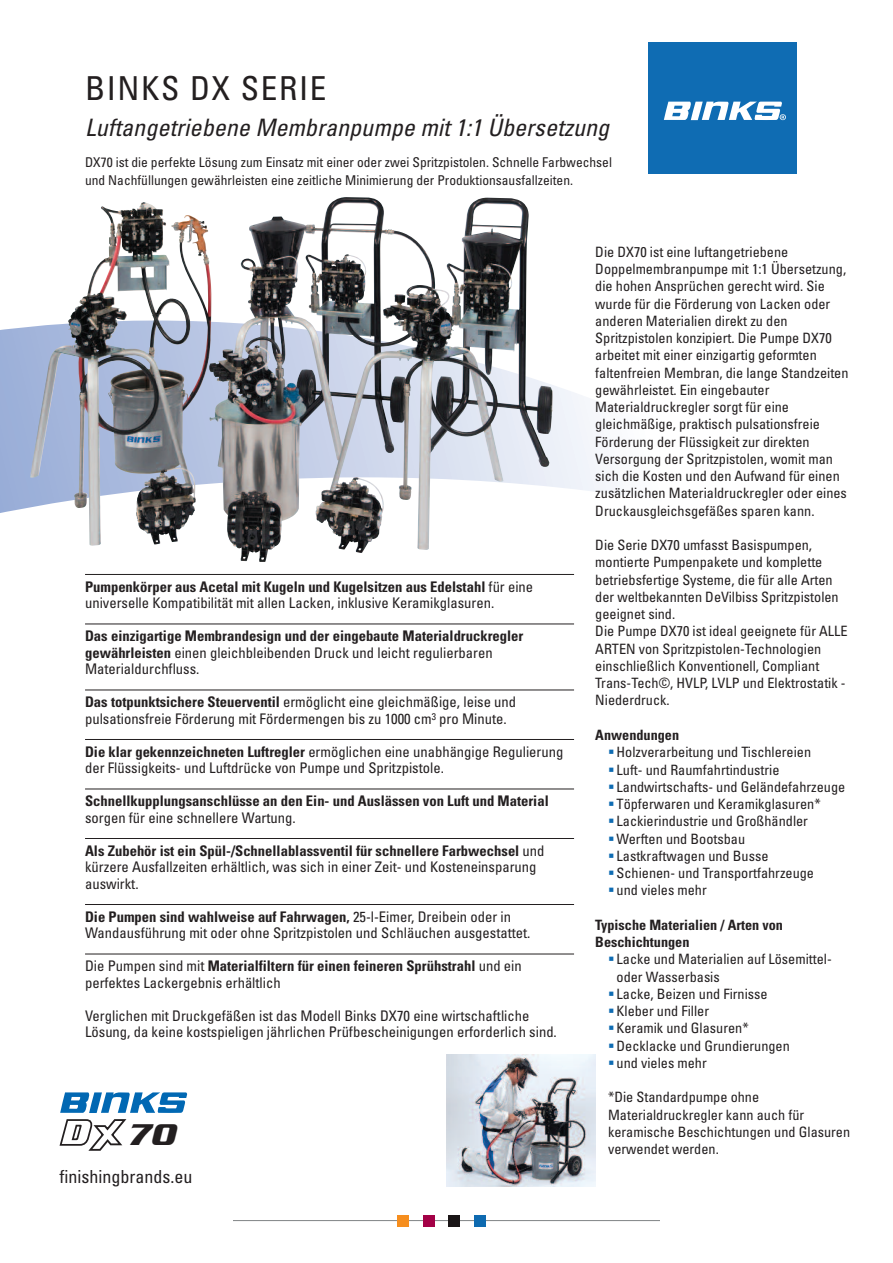
<style>
.page{position:relative;width:893px;height:1263px;background:#fff}
.page>*{position:absolute;margin:0;border:0;box-sizing:border-box;transform-origin:0 0}
.t1{font:condensed 33px "Univers";letter-spacing:.05em;color:#231f20}
.t2{font:italic 700 32.4px "Serpentine ICG";color:#231f20}
.t3{font:italic condensed 24px "Univers";letter-spacing:.005em;color:#231f20}
.t4{font:condensed 18px "Univers";color:#231f20}
.t5{font:condensed 14.7px/16.5px "Univers";color:#231f20}
.t6{font:700 condensed 14.7px/16.5px "Univers";color:#231f20}
.t7{font:condensed 14.25px/17.2px "Univers";color:#231f20}
.t8{font:700 condensed 14.25px/17.2px "Univers";color:#231f20}
.t9{font:condensed 13.5px/18px "Univers";color:#231f20}
.s1{font-weight:700}
.s2{font-weight:400}
.s3{color:#0f6cb3}
</style>
<div class="page">
<svg style="left:0;top:321px;width:607px;height:225px"></svg>
<img style="left:208px;top:197px;width:345px;height:353px">
<div style="left:648px;top:43px;width:149px;height:131px;background:#0f6cb3"></div>
<svg style="left:664px;top:102px;width:122px;height:18px"></svg>
<hr style="left:85px;top:574px;width:489px;height:1px;background:#231f20">
<hr style="left:85px;top:624px;width:489px;height:1px;background:#231f20">
<hr style="left:85px;top:690px;width:489px;height:1px;background:#231f20">
<hr style="left:85px;top:739px;width:489px;height:1px;background:#231f20">
<hr style="left:85px;top:789px;width:489px;height:1px;background:#231f20">
<hr style="left:85px;top:838px;width:489px;height:1px;background:#231f20">
<hr style="left:85px;top:904px;width:489px;height:1px;background:#231f20">
<hr style="left:85px;top:954px;width:489px;height:1px;background:#231f20">
<img style="left:446px;top:1054px;width:149px;height:132px">
<svg style="left:60px;top:1092px;width:127px;height:59px"></svg>
<hr style="left:234px;top:1220px;width:425px;height:1px;background:#808385">
<div style="left:397px;top:1215px;width:11px;height:11px;background:#f68e1e"></div>
<div style="left:423px;top:1215px;width:11px;height:11px;background:#a30146"></div>
<div style="left:449px;top:1215px;width:11px;height:11px;background:#1a1516"></div>
<div style="left:475px;top:1215px;width:11px;height:11px;background:#0e6ab0"></div>
<h1 class="t1" style="left:85px;top:76px;width:243px">BINKS DX SERIE</h1>
<h3 class="t3" style="left:85px;top:119px;width:526px">Luftangetriebene Membranpumpe mit 1:1 Übersetzung</h3>
<p class="t9" style="left:85px;top:154px;width:528px">DX70 ist die perfekte Lösung zum Einsatz mit einer oder zwei Spritzpistolen. Schnelle Farbwechsel und Nachfüllungen gewährleisten eine zeitliche Minimierung der Produktionsausfallzeiten.</p>
<p class="t5" style="left:85px;top:580px;width:450px"><span class="s1">Pumpenkörper aus Acetal mit Kugeln und Kugelsitzen aus Edelstahl</span> für eine universelle Kompatibilität mit allen Lacken, inklusive Keramikglasuren.</p>
<p class="t6" style="left:85px;top:629px;width:440px">Das einzigartige Membrandesign und der eingebaute Materialdruckregler gewährleisten <span class="s2">einen gleichbleibenden Druck und leicht regulierbaren<br>Materialdurchfluss.</span></p>
<p class="t5" style="left:85px;top:695px;width:433px"><span class="s1">Das totpunktsichere Steuerventil</span> ermöglicht eine gleichmäßige, leise und pulsationsfreie Förderung mit Fördermengen bis zu 1000 cm<sup>3</sup> pro Minute.</p>
<p class="t5" style="left:85px;top:745px;width:480px"><span class="s1">Die klar gekennzeichneten Luftregler</span> ermöglichen eine unabhängige Regulierung der Flüssigkeits- und Luftdrücke von Pumpe und Spritzpistole.</p>
<p class="t6" style="left:85px;top:794px;width:465px">Schnellkupplungsanschlüsse an den Ein- und Auslässen von Luft und Material</p>
<p class="t5" style="left:85px;top:811px;width:212px">sorgen für eine schnellere Wartung.</p>
<p class="t5" style="left:85px;top:844px;width:461px"><span class="s1">Als Zubehör ist ein Spül-/Schnellablassventil für schnellere Farbwechsel</span> und kürzere Ausfallzeiten erhältlich, was sich in einer Zeit- und Kosteneinsparung auswirkt.</p>
<p class="t5" style="left:85px;top:910px;width:447px"><span class="s1">Die Pumpen sind wahlweise auf Fahrwagen,</span> 25-l-Eimer, Dreibein oder in<br>Wandausführung mit oder ohne Spritzpistolen und Schläuchen ausgestattet.</p>
<p class="t5" style="left:85px;top:959px;width:438px">Die Pumpen sind mit <span class="s1">Materialfiltern für einen feineren Sprühstrahl</span> und ein perfektes Lackergebnis erhältlich</p>
<p class="t5" style="left:85px;top:1009px;width:473px">Verglichen mit Druckgefäßen ist das Modell Binks DX70 eine wirtschaftliche<br>Lösung, da keine kostspieligen jährlichen Prüfbescheinigungen erforderlich sind.</p>
<h2 class="t2" style="left:126px;top:1115px;width:51px">70</h2>
<p class="t4" style="left:60px;top:1170px;width:134px">finishingbrands.eu</p>
<p class="t7" style="left:595px;top:244px;width:255px">Die DX70 ist eine luftangetriebene Doppelmembranpumpe mit 1:1 Übersetzung, die hohen Ansprüchen gerecht wird. Sie wurde für die Förderung von Lacken oder anderen Materialien direkt zu den Spritzpistolen konzipiert. Die Pumpe DX70 arbeitet mit einer einzigartig geformten faltenfreien Membran, die lange Standzeiten gewährleistet. Ein eingebauter Materialdruckregler sorgt für eine gleichmäßige, praktisch pulsationsfreie Förderung der Flüssigkeit zur direkten Versorgung der Spritzpistolen, womit man sich die Kosten und den Aufwand für einen zusätzlichen Materialdruckregler oder eines Druckausgleichsgefäßes sparen kann.</p>
<p class="t7" style="left:595px;top:538px;width:254px">Die Serie DX70 umfasst Basispumpen, montierte Pumpenpakete und komplette betriebsfertige Systeme, die für alle Arten der weltbekannten DeVilbiss Spritzpistolen geeignet sind.<br>Die Pumpe DX70 ist ideal geeignete für ALLE ARTEN von Spritzpistolen-Technologien einschließlich Konventionell, Compliant Trans-Tech©, HVLP, LVLP und Elektrostatik - Niederdruck.</p>
<p class="t8" style="left:595px;top:727px;width:85px">Anwendungen</p>
<p class="t7" style="left:608px;top:745px;width:205px"><span class="s3">▪</span>Holzverarbeitung und Tischlereien</p>
<p class="t7" style="left:608px;top:762px;width:173px"><span class="s3">▪</span> Luft- und Raumfahrtindustrie</p>
<p class="t7" style="left:608px;top:779px;width:239px"><span class="s3">▪</span> Landwirtschafts- und Geländefahrzeuge</p>
<p class="t7" style="left:608px;top:796px;width:214px"><span class="s3">▪</span> Töpferwaren und Keramikglasuren*</p>
<p class="t7" style="left:608px;top:814px;width:201px"><span class="s3">▪</span> Lackierindustrie und Großhändler</p>
<p class="t7" style="left:608px;top:831px;width:139px"><span class="s3">▪</span>Werften und Bootsbau</p>
<p class="t7" style="left:608px;top:848px;width:162px"><span class="s3">▪</span> Lastkraftwagen und Busse</p>
<p class="t7" style="left:608px;top:865px;width:207px"><span class="s3">▪</span>Schienen- und Transportfahrzeuge</p>
<p class="t7" style="left:608px;top:883px;width:100px"><span class="s3">▪</span> und vieles mehr</p>
<p class="t8" style="left:595px;top:917px;width:189px">Typische Materialien / Arten von<br>Beschichtungen</p>
<p class="t7" style="left:617px;top:952px;width:217px;text-indent:-9px"><span class="s3">▪</span> Lacke und Materialien auf Lösemittel&shy;oder Wasserbasis</p>
<p class="t7" style="left:608px;top:986px;width:161px"><span class="s3">▪</span> Lacke, Beizen und Firnisse</p>
<p class="t7" style="left:608px;top:1003px;width:103px"><span class="s3">▪</span>Kleber und Filler</p>
<p class="t7" style="left:608px;top:1021px;width:142px"><span class="s3">▪</span>Keramik und Glasuren*</p>
<p class="t7" style="left:608px;top:1038px;width:183px"><span class="s3">▪</span>Decklacke und Grundierungen</p>
<p class="t7" style="left:608px;top:1055px;width:100px"><span class="s3">▪</span> und vieles mehr</p>
<p class="t7" style="left:608px;top:1090px;width:244px">*Die Standardpumpe ohne<br>Materialdruckregler kann auch für keramische Beschichtungen und Glasuren verwendet werden.</p>
</div>
